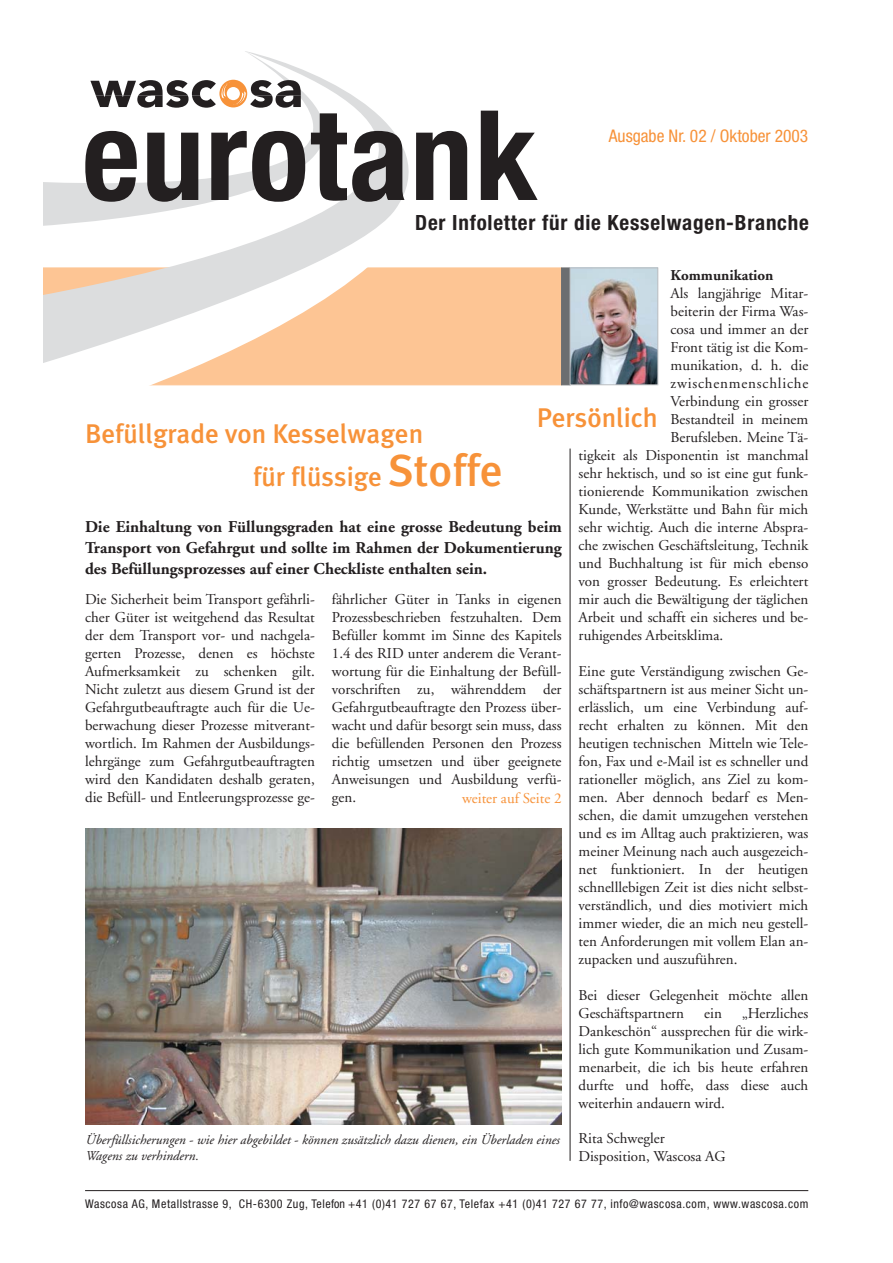
<style>
.page{position:relative;width:893px;height:1263px;background:#fff}
.page>*{position:absolute;margin:0;border:0;box-sizing:border-box;transform-origin:0 0}
.t1{font:500 27px/43.5px "Meta Plus";color:#f79239}
.t2{font:700 condensed 21px "Helvetica Neue";letter-spacing:.04em;color:#231f20}
.t3{font:condensed 17.4px "Helvetica Neue";color:#f79239}
.t4{font:700 16.5px/21px "Adobe Garamond";color:#231f20;text-align:justify}
.t5{font:15px/18px "Adobe Garamond";color:#231f20;text-align:justify}
.t6{font:15px "Adobe Garamond";letter-spacing:.055em;color:#231f20}
.t7{font:15px "Adobe Garamond";color:#f79239}
.t8{font:700 15px "Adobe Garamond";color:#231f20}
.t9{font:italic 13.5px/16.5px "Adobe Garamond";color:#231f20}
.t10{font:condensed 12px "Helvetica Neue";letter-spacing:.05em;color:#231f20}
.s1{font-size:45px}
</style>
<div class="page">
<div style="left:509px;top:268px;width:52px;height:117px;background:#fdc594"></div>
<svg style="left:44px;top:230px;width:465px;height:156px"></svg>
<svg style="left:44px;top:51px;width:454px;height:179px"></svg>
<hr style="left:569px;top:449px;width:1px;height:712px;background:#231f20">
<div style="left:561px;top:268px;width:9px;height:117px;background:#6c6e70"></div>
<img style="left:571px;top:270px;width:85px;height:113px">
<div style="left:569px;top:268px;width:89px;height:117px;border:1px solid #bbbdc0"></div>
<hr style="left:85px;top:1190px;width:723px;height:1px;background:#231f20">
<svg style="left:85px;top:131px;width:52px;height:71px"></svg>
<svg style="left:147px;top:133px;width:51px;height:69px"></svg>
<svg style="left:211px;top:131px;width:94px;height:71px"></svg>
<svg style="left:311px;top:113px;width:93px;height:89px"></svg>
<svg style="left:416px;top:131px;width:51px;height:69px"></svg>
<svg style="left:481px;top:111px;width:56px;height:89px"></svg>
<svg style="left:90px;top:80px;width:211px;height:28px"></svg>
<img style="left:85px;top:828px;width:476px;height:296px">
<p class="t3" style="left:609px;top:129px;width:201px">Ausgabe Nr. 02 / Oktober 2003</p>
<h2 class="t2" style="left:415px;top:215px;width:395px">Der Infoletter für die Kesselwagen-Branche</h2>
<p class="t8" style="left:670px;top:269px;width:104px">Kommunikation</p>
<p class="t5" style="left:670px;top:286px;width:139px">Als langjährige Mitar-</p>
<p class="t5" style="left:670px;top:304px;width:139px">beiterin der Firma Was-</p>
<p class="t5" style="left:670px;top:322px;width:139px">cosa und immer an der</p>
<p class="t5" style="left:670px;top:340px;width:139px">Front tätig ist die Kom-</p>
<p class="t5" style="left:670px;top:358px;width:139px">munikation, d. h. die</p>
<p class="t6" style="left:670px;top:377px;width:139px">zwischenmenschliche</p>
<p class="t5" style="left:670px;top:394px;width:139px">Verbindung ein grosser</p>
<p class="t5" style="left:670px;top:412px;width:139px">Bestandteil in meinem</p>
<p class="t5" style="left:670px;top:430px;width:139px">Berufsleben. Meine Tä-</p>
<p class="t5" style="left:578px;top:448px;width:231px">tigkeit als Disponentin ist manchmal</p>
<p class="t5" style="left:578px;top:466px;width:231px">sehr hektisch, und so ist eine gut funk-</p>
<p class="t5" style="left:578px;top:484px;width:231px">tionierende Kommunikation zwischen</p>
<p class="t5" style="left:578px;top:502px;width:231px">Kunde, Werkstätte und Bahn für mich</p>
<p class="t5" style="left:578px;top:520px;width:231px">sehr wichtig. Auch die interne Abspra-</p>
<p class="t5" style="left:578px;top:538px;width:231px">che zwischen Geschäftsleitung, Technik</p>
<p class="t5" style="left:578px;top:556px;width:231px">und Buchhaltung ist für mich ebenso</p>
<p class="t5" style="left:578px;top:574px;width:231px">von grosser Bedeutung. Es erleichtert</p>
<p class="t5" style="left:578px;top:592px;width:231px">mir auch die Bewältigung der täglichen</p>
<p class="t5" style="left:578px;top:610px;width:231px">Arbeit und schafft ein sicheres und be-</p>
<p class="t5" style="left:578px;top:628px;width:146px">ruhigendes Arbeitsklima.</p>
<p class="t5" style="left:578px;top:664px;width:231px">Eine gute Verständigung zwischen Ge&shy;schäftspartnern ist aus meiner Sicht un&shy;erlässlich, um eine Verbindung auf&shy;recht erhalten zu können. Mit den heutigen technischen Mitteln wie Tele&shy;fon, Fax und e-Mail ist es schneller und rationeller möglich, ans Ziel zu kom&shy;men. Aber dennoch bedarf es Men&shy;schen, die damit umzugehen verstehen und es im Alltag auch praktizieren, was meiner Meinung nach auch ausgezeich&shy;net funktioniert. In der heutigen schnelllebigen Zeit ist dies nicht selbst&shy;verständlich, und dies motiviert mich immer wieder, die an mich neu gestell&shy;ten Anforderungen mit vollem Elan an&shy;zupacken und auszuführen.</p>
<p class="t5" style="left:578px;top:988px;width:231px">Bei dieser Gelegenheit möchte allen<br>Geschäftspartnern</p>
<h1 class="t1" style="left:537px;top:397px;width:122px">Persönlich</h1>
<h1 class="t1" style="left:253px;top:413px;width:251px;text-indent:-168px">Befüllgrade von Kesselwagen<br>für flüssige <span class="s1">Stoffe</span></h1>
<p class="t4" style="left:85px;top:518px;width:478px">Die Einhaltung von Füllungsgraden hat eine grosse Bedeutung beim Transport von Gefahrgut und sollte im Rahmen der Dokumentierung des Befüllungsprozesses auf einer Checkliste enthalten sein.</p>
<p class="t5" style="left:85px;top:591px;width:231px">Die Sicherheit beim Transport gefährli&shy;cher Güter ist weitgehend das Resultat der dem Transport vor- und nachgela&shy;gerten Prozesse, denen es höchste Aufmerksamkeit zu schenken gilt.<br>Nicht zuletzt aus diesem Grund ist der Gefahrgutbeauftragte auch für die Ue&shy;berwachung dieser Prozesse mitverant&shy;wortlich. Im Rahmen der Ausbildungs&shy;lehrgänge zum Gefahrgutbeauftragten wird den Kandidaten deshalb geraten, die Befüll- und Entleerungsprozesse ge-</p>
<p class="t5" style="left:332px;top:591px;width:231px">fährlicher Güter in Tanks in eigenen Prozessbeschrieben festzuhalten. Dem Befüller kommt im Sinne des Kapitels 1.4 des RID unter anderem die Verant&shy;wortung für die Einhaltung der Befüll&shy;vorschriften zu, währenddem der Gefahrgutbeauftragte den Prozess über&shy;wacht und dafür besorgt sein muss, dass die befüllenden Personen den Prozess richtig umsetzen und über geeignete Anweisungen und Ausbildung verfü&shy;gen.</p>
<p class="t7" style="left:462px;top:792px;width:101px">weiter auf Seite 2</p>
<p class="t5" style="left:578px;top:1006px;width:231px;text-indent:163px">„Herzliches Dankeschön“ aussprechen für die wirk&shy;lich gute Kommunikation und Zusam&shy;menarbeit, die ich bis heute erfahren durfte und hoffe, dass diese auch weiterhin andauern wird.</p>
<p class="t5" style="left:704px;top:1006px;width:19px">ein</p>
<p class="t9" style="left:85px;top:1132px;width:475px">Überfüllsicherungen - wie hier abgebildet - können zusätzlich dazu dienen, ein Überladen eines<br>Wagens zu verhindern.</p>
<p class="t5" style="left:578px;top:1130px;width:149px">Rita Schwegler<br>Disposition, Wascosa AG</p>
<p class="t10" style="left:85px;top:1199px;width:724px">Wascosa AG, Metallstrasse 9, CH-6300 Zug, Telefon +41 (0)41 727 67 67, Telefax +41 (0)41 727 67 77, info@wascosa.com, www.wascosa.com</p>
</div>
